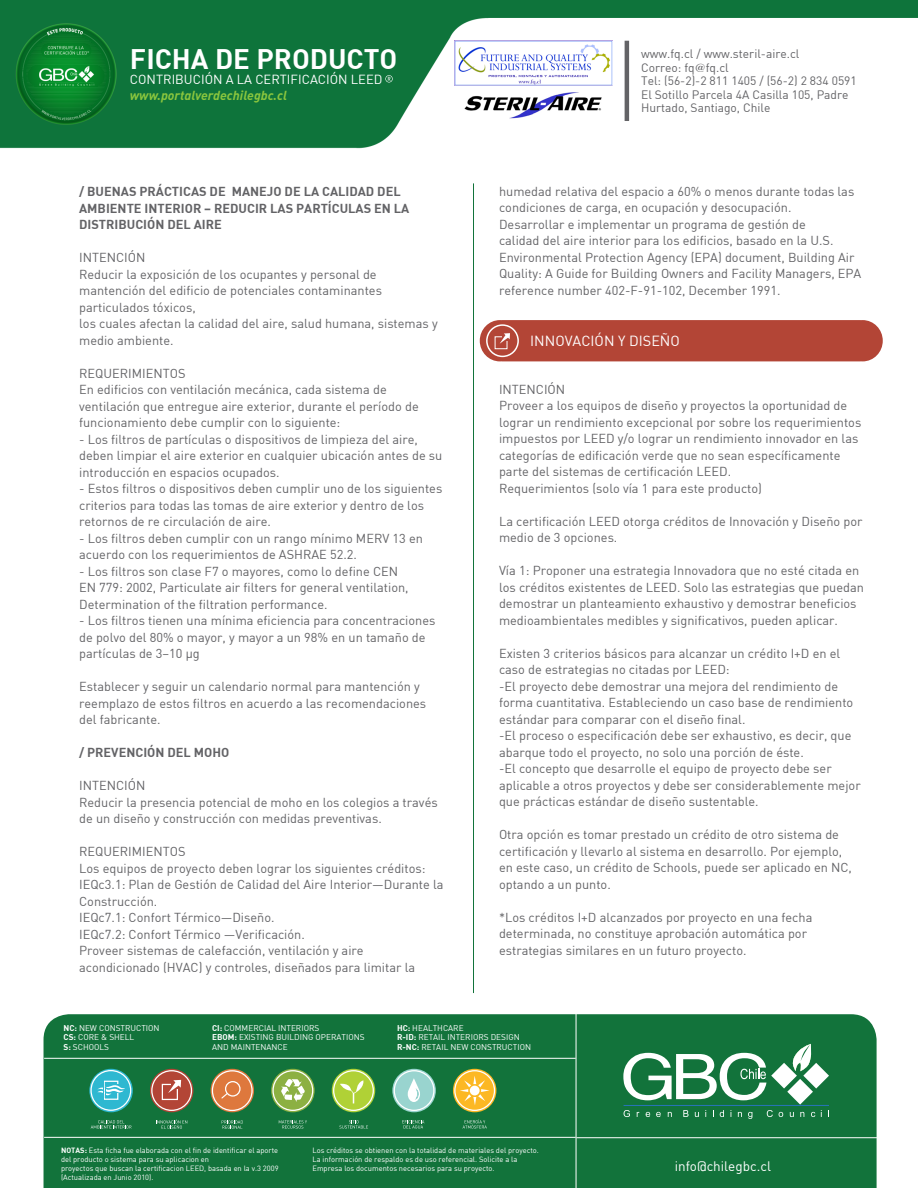
<style>
.page{position:relative;width:918px;height:1188px;background:#fff}
.page>*{position:absolute;margin:0;border:0;box-sizing:border-box;transform-origin:0 0}
.t1{font:27.75px "DIN Bold";color:#fff}
.t2{font:14.4px "DIN";color:#fff}
.t3{font:13.5px "DIN";color:#fff}
.t4{font:12.9px "DIN";color:#fff}
.t5{font:12.9px "DIN Bold Italic Alt";color:#8bc63e}
.t6{font:12.75px/16.5px "DIN";color:#636366}
.t7{font:12.75px/16.5px "DIN Bold";color:#636366}
.t8{font:12px/13.5px "DIN";color:#636366}
.t9{font:8.25px/9.8px "DIN";color:#fff}
.t10{font:7.5px/9px "DIN";color:#fff}
.s1{font-family:"Times"}
.s2{font-family:"DIN Bold"}
</style>
<div class="page">
<img style="left:0;top:0;width:918px;height:149px">
<hr style="left:473px;top:183px;width:1px;height:810px;background:#12733b">
<hr style="left:625px;top:41px;width:4px;height:80px;background:#636366">
<svg style="left:385px;top:75px;width:8px;height:7px"></svg>
<img style="left:455px;top:41px;width:157px;height:45px">
<img style="left:461px;top:88px;width:145px;height:33px">
<div style="left:44px;top:1014px;width:833px;height:174px;background:#12733b"></div>
<hr style="left:44px;top:1058px;width:532px;height:1px;background:#fff">
<hr style="left:576px;top:1137px;width:301px;height:1px;background:#fff">
<hr style="left:44px;top:1137px;width:532px;height:1px;background:#fff">
<hr style="left:576px;top:1013px;width:1px;height:175px;background:#fff">
<svg style="left:623px;top:1044px;width:206px;height:75px"></svg>
<svg style="left:211px;top:1069px;width:43px;height:43px"></svg>
<svg style="left:220px;top:1089px;width:13px;height:11px"></svg>
<div style="left:226px;top:1082px;width:14px;height:14px;background:#de783d;border-radius:50%"></div>
<div style="left:225px;top:1081px;width:16px;height:16px;border:1px solid #fff;border-radius:50%"></div>
<div style="left:212px;top:1070px;width:41px;height:41px;border:1px solid #fff;border-radius:50%"></div>
<svg style="left:453px;top:1069px;width:43px;height:43px"></svg>
<svg style="left:460px;top:1076px;width:30px;height:29px"></svg>
<div style="left:454px;top:1070px;width:41px;height:41px;border:1px solid #fff;border-radius:50%"></div>
<svg style="left:271px;top:1069px;width:44px;height:43px"></svg>
<div style="left:272px;top:1070px;width:41px;height:41px;border:1px solid #fff;border-radius:50%"></div>
<svg style="left:281px;top:1079px;width:24px;height:23px"></svg>
<svg style="left:332px;top:1069px;width:43px;height:43px"></svg>
<div style="left:333px;top:1070px;width:41px;height:41px;border:1px solid #fff;border-radius:50%"></div>
<svg style="left:340px;top:1080px;width:25px;height:23px"></svg>
<svg style="left:392px;top:1069px;width:44px;height:43px"></svg>
<div style="left:394px;top:1070px;width:41px;height:41px;border:1px solid #fff;border-radius:50%"></div>
<svg style="left:408px;top:1078px;width:12px;height:24px"></svg>
<svg style="left:151px;top:1069px;width:42px;height:43px;background:#a06a55"></svg>
<svg style="left:222px;top:1120px;width:21px;height:9px"></svg>
<svg style="left:463px;top:1119px;width:24px;height:10px"></svg>
<svg style="left:279px;top:1120px;width:28px;height:9px"></svg>
<svg style="left:339px;top:1120px;width:29px;height:9px"></svg>
<svg style="left:402px;top:1120px;width:22px;height:9px"></svg>
<svg style="left:156px;top:1119px;width:31px;height:10px"></svg>
<svg style="left:91px;top:1120px;width:40px;height:9px"></svg>
<svg style="left:89px;top:1069px;width:44px;height:43px"></svg>
<svg style="left:90px;top:1069px;width:42px;height:42px;background:#4cb7be"></svg>
<div style="left:480px;top:320px;width:403px;height:41px;background:#b34536"></div>
<div style="left:486px;top:324px;width:33px;height:33px;border:2px solid #fff;border-radius:50%"></div>
<h1 class="t1" style="left:130px;top:41px;width:269px">FICHA DE PRODUCTO</h1>
<p class="t4" style="left:130px;top:72px;width:254px">CONTRIBUCIÓN A LA CERTIFICACIÓN LEED</p>
<p class="t5" style="left:130px;top:87px;width:159px">www.portalverdechilegbc.cl</p>
<p class="t7" style="left:79px;top:183px;width:332px">/ BUENAS PRÁCTICAS DE MANEJO DE LA CALIDAD DEL<br>AMBIENTE INTERIOR – REDUCIR LAS PARTÍCULAS EN LA<br>DISTRIBUCIÓN DEL AIRE</p>
<p class="t6" style="left:79px;top:249px;width:360px">INTENCIÓN<br>Reducir la exposición de los ocupantes y personal de mantención del edificio de potenciales contaminantes particulados tóxicos,<br>los cuales afectan la calidad del aire, salud humana, sistemas y medio ambiente.</p>
<p class="t6" style="left:79px;top:365px;width:341px">REQUERIMIENTOS<br>En edificios con ventilación mecánica, cada sistema de ventilación que entregue aire exterior, durante el período de funcionamiento debe cumplir con lo siguiente:</p>
<p class="t6" style="left:79px;top:431px;width:365px">- Los filtros de partículas o dispositivos de limpieza del aire, deben limpiar el aire exterior en cualquier ubicación antes de su introducción en espacios ocupados.</p>
<p class="t6" style="left:79px;top:480px;width:365px">- Estos filtros o dispositivos deben cumplir uno de los siguientes criterios para todas las tomas de aire exterior y dentro de los retornos de re circulación de aire.</p>
<p class="t6" style="left:79px;top:530px;width:345px">- Los filtros deben cumplir con un rango mínimo MERV 13 en acuerdo con los requerimientos de ASHRAE 52.2.</p>
<p class="t6" style="left:79px;top:563px;width:331px">- Los filtros son clase F7 o mayores, como lo define CEN<br>EN 779: 2002, Particulate air filters for general ventilation,<br>Determination of the filtration performance.</p>
<p class="t6" style="left:79px;top:612px;width:358px">- Los filtros tienen una mínima eficiencia para concentraciones de polvo del 80% o mayor, y mayor a un 98% en un tamaño de partículas de 3–10 µg</p>
<p class="t6" style="left:79px;top:678px;width:349px">Establecer y seguir un calendario normal para mantención y reemplazo de estos filtros en acuerdo a las recomendaciones del fabricante.</p>
<p class="t7" style="left:79px;top:744px;width:152px">/ PREVENCIÓN DEL MOHO</p>
<p class="t6" style="left:79px;top:777px;width:360px">INTENCIÓN<br>Reducir la presencia potencial de moho en los colegios a través de un diseño y construcción con medidas preventivas.</p>
<p class="t6" style="left:79px;top:843px;width:366px">REQUERIMIENTOS<br>Los equipos de proyecto deben lograr los siguientes créditos:<br>IEQc3.1: Plan de Gestión de Calidad del Aire Interior—Durante la Construcción.<br>IEQc7.1: Confort Térmico—Diseño.<br>IEQc7.2: Confort Térmico —Verificación.<br>Proveer sistemas de calefacción, ventilación y aire acondicionado (HVAC) y controles, diseñados para limitar la</p>
<p class="t8" style="left:641px;top:47px;width:217px">www.fq.cl / www.steril-aire.cl<br>Correo: fq<span class="s1">@</span>fq.cl<br>Tel: (56-2)-2 811 1405 / (56-2) 2 834 0591<br>El Sotillo Parcela 4A Casilla 105, Padre<br>Hurtado, Santiago, Chile</p>
<p class="t6" style="left:499px;top:183px;width:364px">humedad relativa del espacio a 60% o menos durante todas las condiciones de carga, en ocupación y desocupación.<br>Desarrollar e implementar un programa de gestión de<br>calidad del aire interior para los edificios, basado en la U.S.<br>Environmental Protection Agency (EPA) document, Building Air Quality: A Guide for Building Owners and Facility Managers, EPA reference number 402-F-91-102, December 1991.</p>
<p class="t2" style="left:530px;top:332px;width:151px">INNOVACIÓN Y DISEÑO</p>
<p class="t6" style="left:499px;top:381px;width:364px">INTENCIÓN<br>Proveer a los equipos de diseño y proyectos la oportunidad de lograr un rendimiento excepcional por sobre los requerimientos impuestos por LEED y/o lograr un rendimiento innovador en las categorías de edificación verde que no sean específicamente parte del sistemas de certificación LEED.<br>Requerimientos (solo vía 1 para este producto)</p>
<p class="t6" style="left:499px;top:513px;width:365px">La certificación LEED otorga créditos de Innovación y Diseño por medio de 3 opciones.</p>
<p class="t6" style="left:499px;top:562px;width:367px">Vía 1: Proponer una estrategia Innovadora que no esté citada en los créditos existentes de LEED. Solo las estrategias que puedan demostrar un planteamiento exhaustivo y demostrar beneficios medioambientales medibles y significativos, pueden aplicar.</p>
<p class="t6" style="left:499px;top:645px;width:363px">Existen 3 criterios básicos para alcanzar un crédito I+D en el caso de estrategias no citadas por LEED:<br>-El proyecto debe demostrar una mejora del rendimiento de forma cuantitativa. Estableciendo un caso base de rendimiento estándar para comparar con el diseño final.<br>-El proceso o especificación debe ser exhaustivo, es decir, que abarque todo el proyecto, no solo una porción de éste.<br>-El concepto que desarrolle el equipo de proyecto debe ser aplicable a otros proyectos y debe ser considerablemente mejor que prácticas estándar de diseño sustentable.</p>
<p class="t6" style="left:499px;top:826px;width:354px">Otra opción es tomar prestado un crédito de otro sistema de certificación y llevarlo al sistema en desarrollo. Por ejemplo, en este caso, un crédito de Schools, puede ser aplicado en NC, optando a un punto.</p>
<p class="t6" style="left:499px;top:909px;width:315px">*Los créditos I+D alcanzados por proyecto en una fecha determinada, no constituye aprobación automática por estrategias similares en un futuro proyecto.</p>
<p class="t9" style="left:64px;top:1023px;width:98px"><span class="s2">NC:</span> NEW CONSTRUCTION<br><span class="s2">CS:</span> CORE &amp; SHELL<br><span class="s2">S:</span> SCHOOLS</p>
<p class="t9" style="left:212px;top:1023px;width:154px"><span class="s2">CI:</span> COMMERCIAL INTERIORS<br><span class="s2">EBOM:</span> EXISTING BUILDING OPERATIONS<br>AND MAINTENANCE</p>
<p class="t9" style="left:397px;top:1023px;width:136px"><span class="s2">HC:</span> HEALTHCARE<br><span class="s2">R-ID:</span> RETAIL INTERIORS DESIGN<br><span class="s2">R-NC:</span> RETAIL NEW CONSTRUCTION</p>
<p class="t10" style="left:61px;top:1146px;width:219px"><span class="s2">NOTAS:</span> Esta ficha fue elaborada con el fin de identificar el aporte del producto o sistema para su aplicacion en<br>proyectos que buscan la certificacion LEED, basada en la v.3 2009 (Actualizada en Junio 2010).</p>
<p class="t10" style="left:313px;top:1146px;width:228px">Los créditos se obtienen con la totalidad de materiales del proyecto.<br>La información de respaldo es de uso referencial. Solicite a la<br>Empresa los documentos necesarios para su proyecto.</p>
<p class="t3" style="left:675px;top:1158px;width:98px">info@chilegbc.cl</p>
</div>
